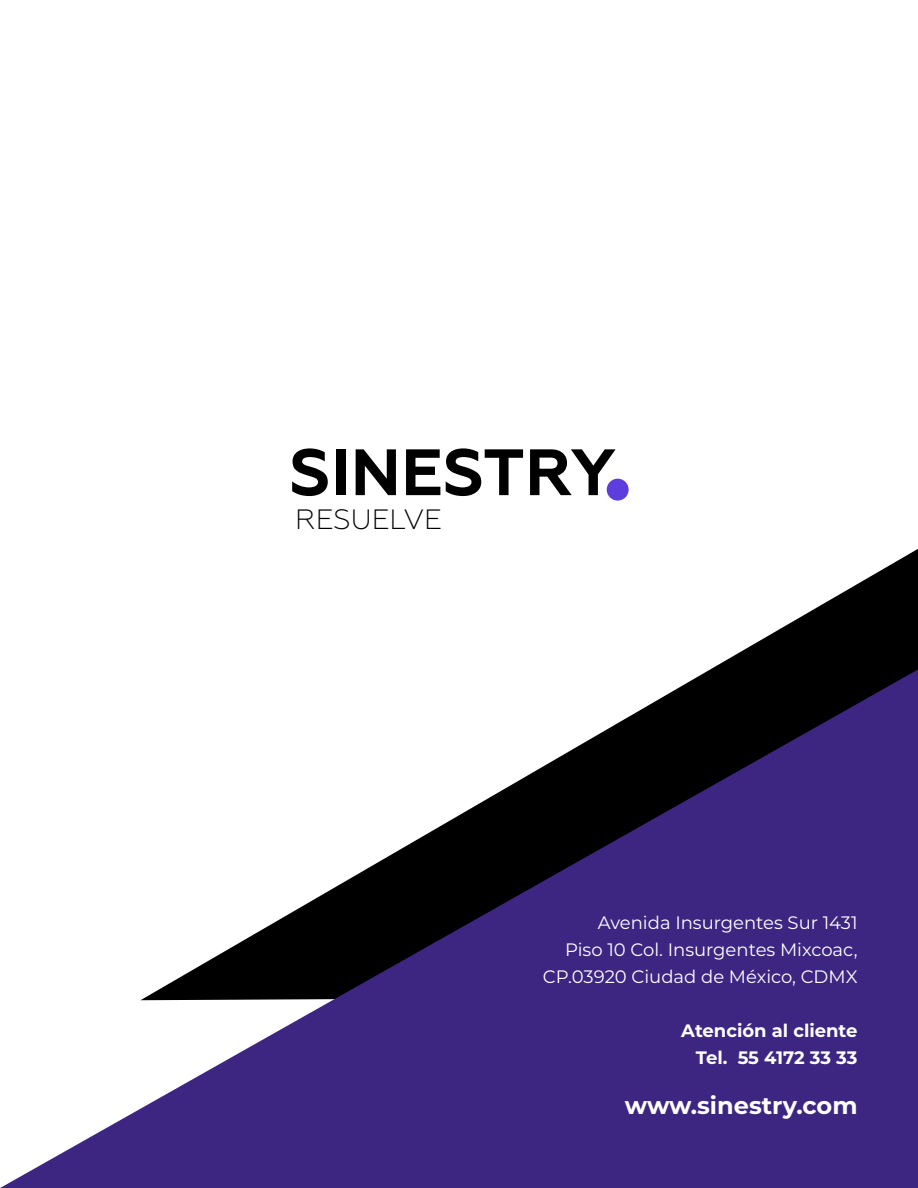
<style>
.page{position:relative;width:918px;height:1188px;background:#fff}
.page>*{position:absolute;margin:0;border:0;box-sizing:border-box;transform-origin:0 0}
.t1{font:700 65.4px "Geometria";color:#000}
.t2{font:300 27.9px "Geometria";color:#000}
.t3{font:700 24px "Montserrat";color:#fff}
.t4{font:18px/27px "Montserrat";color:#fff;text-align:right}
.t5{font:700 18px/27px "Montserrat";color:#fff;text-align:right}
</style>
<div class="page">
<svg style="left:711px;top:549px;width:207px;height:120px"></svg>
<svg style="left:0;top:669px;width:918px;height:519px;fill:#3c2682"></svg>
<div style="left:607px;top:479px;width:22px;height:22px;background:#5d3edd;border-radius:50%"></div>
<h1 class="t1" style="left:289px;top:433px;width:328px">SINESTRY</h1>
<h2 class="t2" style="left:295px;top:503px;width:148px">RESUELVE</h2>
<p class="t4" style="left:543px;top:908px;width:316px">Avenida Insurgentes Sur 1431<br>Piso 10 Col. Insurgentes Mixcoac,<br>CP.03920 Ciudad de México, CDMX</p>
<p class="t5" style="left:681px;top:1016px;width:178px">Atención al cliente<br>Tel. 55 4172 33 33</p>
<h3 class="t3" style="left:625px;top:1088px;width:234px">www.sinestry.com</h3>
</div>
